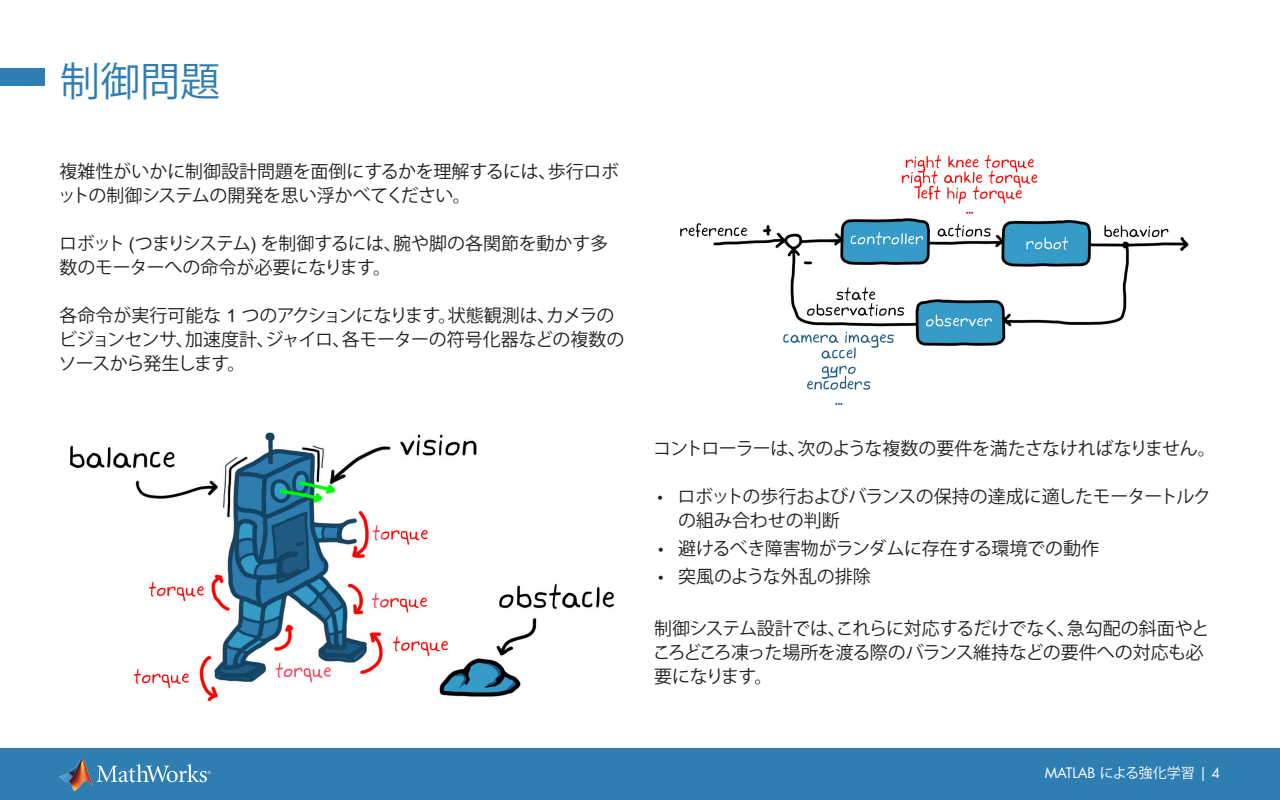
<style>
.page{position:relative;width:1280px;height:800px;background:#fff}
.page>*{position:absolute;margin:0;border:0;box-sizing:border-box;transform-origin:0 0}
.Section_Header{font:40px "Koz Go Pro";color:#2f7eb2}
.body_copy_-_large{font:18px/24px "Koz Go Pro";letter-spacing:-.02em;color:#231f20}
.body_copy_-_large-2{font:18px "Koz Go Pro";color:#231f20}
.t1{font:14px "Futura Std";color:#fff}
.s1{font-family:"Arial"}
.s2{font-family:"Koz Go Pro"}
</style>
<div class="page">
<div style="left:0;top:748px;width:1280px;height:52px;background:#2f7eb2"></div>
<svg style="left:97px;top:764px;width:114px;height:18px"></svg>
<img style="left:59px;top:760px;width:33px;height:30px">
<div style="left:0;top:68px;width:45px;height:18px;background:#2f7eb2"></div>
<img style="left:70px;top:433px;width:544px;height:268px">
<img style="left:680px;top:155px;width:508px;height:250px">
<p class="Section_Header" style="left:60px;top:55px;width:161px">制御問題</p>
<p class="body_copy_-_large" style="left:58px;top:160px;width:563px">複雑性がいかに制御設計問題を面倒にするかを理解するには、歩行ロボットの制御システムの開発を思い浮かべてください。</p>
<p class="body_copy_-_large" style="left:59px;top:232px;width:551px">ロボット <span class="s1">(</span>つまりシステム<span class="s1">)</span> を制御するには、腕や脚の各関節を動かす多数のモーターへの命令が必要になります。</p>
<p class="body_copy_-_large" style="left:59px;top:304px;width:567px">各命令が実行可能な <span class="s1">1</span> つのアクションになります。状態観測は、カメラのビジョンセンサ、加速度計、ジャイロ、各モーターの符号化器などの複数のソースから発生します。</p>
<p class="body_copy_-_large" style="left:653px;top:437px;width:564px">コントローラーは、次のような複数の要件を満たさなければなりません。</p>
<p class="body_copy_-_large" style="left:678px;top:485px;width:535px;text-indent:-20px">• ロボットの歩行およびバランスの保持の達成に適したモータートルクの組み合わせの判断</p>
<p class="body_copy_-_large" style="left:658px;top:537px;width:443px">• 避けるべき障害物がランダムに存在する環境での動作</p>
<p class="body_copy_-_large-2" style="left:658px;top:565px;width:214px">• 突風のような外乱の排除</p>
<p class="body_copy_-_large" style="left:653px;top:617px;width:558px">制御システム設計では、これらに対応するだけでなく、急勾配の斜面やところどころ凍った場所を渡る際のバランス維持などの要件への対応も必要になります。</p>
<p class="t1" style="left:1045px;top:763px;width:177px">MATLAB <span class="s2">による強化学習</span> | 4</p>
</div>
